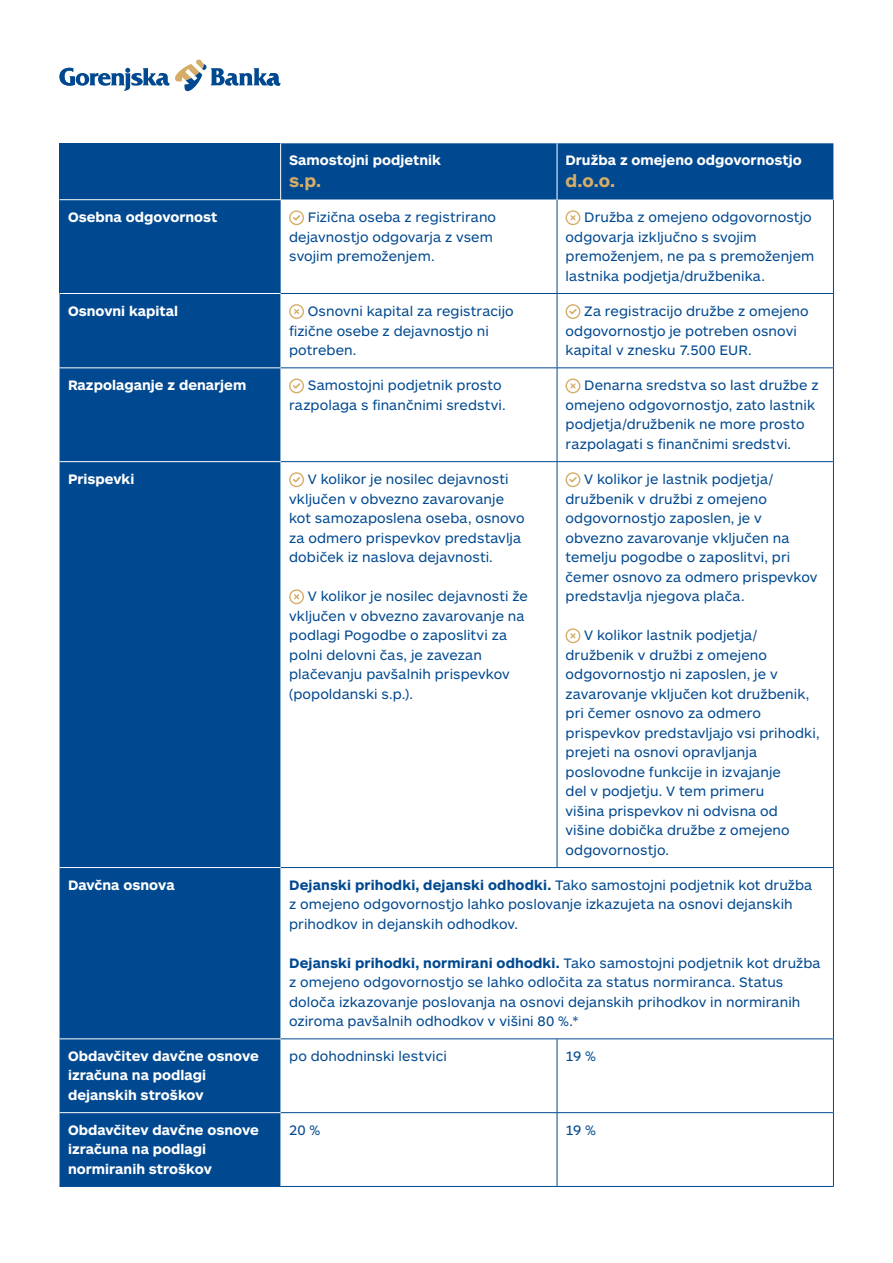
<style>
.page{position:relative;width:893px;height:1263px;background:#fff}
.page>*{position:absolute;margin:0;border:0;box-sizing:border-box;transform-origin:0 0}
.t1{font:700 18px "ARS Maquette Pro";color:#d6ad68}
.t2{font:14.25px/19.5px "ARS Maquette Pro";letter-spacing:.005em;color:#004990}
.t3{font:700 14.25px/19.5px "ARS Maquette Pro";color:#fff}
.s1{font-weight:700}
</style>
<div class="page">
<div style="left:60px;top:143px;width:773px;height:1043px;background:#004990"></div>
<div style="left:60px;top:200px;width:221px;height:93px;background:#004990"></div>
<svg style="left:281px;top:200px;width:552px;height:986px"></svg>
<hr style="left:557px;top:200px;width:1px;height:93px;background:#004990">
<hr style="left:557px;top:294px;width:1px;height:74px;background:#004990">
<hr style="left:557px;top:368px;width:1px;height:93px;background:#004990">
<hr style="left:557px;top:462px;width:1px;height:405px;background:#004990">
<hr style="left:557px;top:1039px;width:1px;height:73px;background:#004990">
<hr style="left:557px;top:1113px;width:1px;height:73px;background:#004990">
<hr style="left:833px;top:200px;width:1px;height:93px;background:#004990">
<hr style="left:281px;top:293px;width:276px;height:1px;background:#004990">
<hr style="left:557px;top:293px;width:277px;height:1px;background:#004990">
<hr style="left:833px;top:294px;width:1px;height:74px;background:#004990">
<hr style="left:281px;top:368px;width:276px;height:1px;background:#004990">
<hr style="left:557px;top:368px;width:277px;height:1px;background:#004990">
<hr style="left:833px;top:368px;width:1px;height:93px;background:#004990">
<hr style="left:281px;top:461px;width:276px;height:1px;background:#004990">
<hr style="left:557px;top:461px;width:277px;height:1px;background:#004990">
<hr style="left:833px;top:462px;width:1px;height:405px;background:#004990">
<hr style="left:281px;top:867px;width:276px;height:1px;background:#004990">
<hr style="left:557px;top:867px;width:277px;height:1px;background:#004990">
<hr style="left:833px;top:868px;width:1px;height:170px;background:#004990">
<hr style="left:281px;top:1038px;width:276px;height:1px;background:#004990">
<hr style="left:557px;top:1038px;width:277px;height:1px;background:#004990">
<hr style="left:833px;top:1039px;width:1px;height:73px;background:#004990">
<hr style="left:281px;top:1112px;width:276px;height:1px;background:#004990">
<hr style="left:557px;top:1112px;width:277px;height:1px;background:#004990">
<hr style="left:833px;top:1113px;width:1px;height:73px;background:#004990">
<hr style="left:60px;top:199px;width:221px;height:1px;background:#fff">
<hr style="left:60px;top:293px;width:221px;height:1px;background:#fff">
<hr style="left:60px;top:367px;width:221px;height:1px;background:#fff">
<hr style="left:60px;top:461px;width:221px;height:1px;background:#fff">
<hr style="left:60px;top:867px;width:221px;height:1px;background:#fff">
<hr style="left:60px;top:1038px;width:221px;height:1px;background:#fff">
<hr style="left:60px;top:1112px;width:221px;height:1px;background:#fff">
<hr style="left:280px;top:143px;width:1px;height:56px;background:#fff">
<hr style="left:557px;top:143px;width:1px;height:57px;background:#fff">
<hr style="left:60px;top:1186px;width:221px;height:1px;background:#004990">
<hr style="left:281px;top:1186px;width:276px;height:1px;background:#004990">
<hr style="left:557px;top:1186px;width:277px;height:1px;background:#004990">
<svg style="left:289px;top:210px;width:15px;height:15px"></svg>
<svg style="left:566px;top:210px;width:14px;height:15px"></svg>
<svg style="left:289px;top:304px;width:15px;height:15px"></svg>
<svg style="left:566px;top:304px;width:14px;height:15px"></svg>
<svg style="left:289px;top:378px;width:15px;height:15px"></svg>
<svg style="left:566px;top:378px;width:14px;height:15px"></svg>
<svg style="left:289px;top:472px;width:15px;height:15px"></svg>
<svg style="left:289px;top:589px;width:15px;height:15px"></svg>
<svg style="left:566px;top:472px;width:14px;height:15px"></svg>
<svg style="left:566px;top:628px;width:14px;height:15px"></svg>
<svg style="left:60px;top:60px;width:221px;height:31px"></svg>
<p class="t3" style="left:289px;top:150px;width:153px">Samostojni podjetnik</p>
<p class="t1" style="left:289px;top:169px;width:34px">s.p.</p>
<p class="t3" style="left:566px;top:150px;width:238px">Družba z omejeno odgovornostjo</p>
<p class="t1" style="left:566px;top:169px;width:51px">d.o.o.</p>
<p class="t3" style="left:68px;top:206px;width:151px">Osebna odgovornost</p>
<p class="t2" style="left:289px;top:207px;width:209px;text-indent:19px">Fizična oseba z registrirano dejavnostjo odgovarja z vsem svojim premoženjem.</p>
<p class="t2" style="left:566px;top:207px;width:250px;text-indent:19px">Družba z omejeno odgovornostjo odgovarja izključno s svojim premoženjem, ne pa s premoženjem lastnika podjetja/družbenika.</p>
<p class="t3" style="left:68px;top:300px;width:112px">Osnovni kapital</p>
<p class="t2" style="left:289px;top:301px;width:226px;text-indent:19px">Osnovni kapital za registracijo fizične osebe z dejavnostjo ni potreben.</p>
<p class="t2" style="left:566px;top:301px;width:245px;text-indent:19px">Za registracijo družbe z omejeno odgovornostjo je potreben osnovi kapital v znesku 7.500 EUR.</p>
<p class="t3" style="left:68px;top:374px;width:180px">Razpolaganje z denarjem</p>
<p class="t2" style="left:289px;top:375px;width:218px;text-align:right">Samostojni podjetnik prosto razpolaga s finančnimi sredstvi.</p>
<p class="t2" style="left:566px;top:375px;width:254px;text-indent:19px">Denarna sredstva so last družbe z omejeno odgovornostjo, zato lastnik podjetja/družbenik ne more prosto razpolagati s finančnimi sredstvi.</p>
<p class="t3" style="left:68px;top:468px;width:68px">Prispevki</p>
<p class="t2" style="left:289px;top:469px;width:237px;text-indent:19px">V kolikor je nosilec dejavnosti vključen v obvezno zavarovanje kot samozaposlena oseba, osnovo za odmero prispevkov predstavlja dobiček iz naslova dejavnosti.</p>
<p class="t2" style="left:289px;top:586px;width:240px;text-indent:19px">V kolikor je nosilec dejavnosti že vključen v obvezno zavarovanje na podlagi Pogodbe o zaposlitvi za polni delovni čas, je zavezan plačevanju pavšalnih prispevkov (popoldanski s.p.).</p>
<p class="t2" style="left:566px;top:469px;width:253px;text-indent:19px">V kolikor je lastnik podjetja/ družbenik v družbi z omejeno odgovornostjo zaposlen, je v obvezno zavarovanje vključen na temelju pogodbe o zaposlitvi, pri čemer osnovo za odmero prispevkov predstavlja njegova plača.</p>
<p class="t2" style="left:566px;top:625px;width:256px;text-indent:19px">V kolikor lastnik podjetja/ družbenik v družbi z omejeno odgovornostjo ni zaposlen, je v zavarovanje vključen kot družbenik, pri čemer osnovo za odmero prispevkov predstavljajo vsi prihodki, prejeti na osnovi opravljanja poslovodne funkcije in izvajanje<br>del v podjetju. V tem primeru<br>višina prispevkov ni odvisna od višine dobička družbe z omejeno odgovornostjo.</p>
<p class="t3" style="left:68px;top:874px;width:108px">Davčna osnova</p>
<p class="t2" style="left:289px;top:874px;width:525px"><span class="s1">Dejanski prihodki, dejanski odhodki.</span> Tako samostojni podjetnik kot družba z omejeno odgovornostjo lahko poslovanje izkazujeta na osnovi dejanskih prihodkov in dejanskih odhodkov.</p>
<p class="t2" style="left:289px;top:952px;width:533px"><span class="s1">Dejanski prihodki, normirani odhodki.</span> Tako samostojni podjetnik kot družba z omejeno odgovornostjo se lahko odločita za status normiranca. Status določa izkazovanje poslovanja na osnovi dejanskih prihodkov in normiranih oziroma pavšalnih odhodkov v višini 80 %.*</p>
<p class="t3" style="left:68px;top:1045px;width:192px">Obdavčitev davčne osnove izračuna na podlagi dejanskih stroškov</p>
<p class="t2" style="left:289px;top:1045px;width:159px">po dohodninski lestvici</p>
<p class="t2" style="left:566px;top:1045px;width:32px">19 %</p>
<p class="t3" style="left:68px;top:1119px;width:192px">Obdavčitev davčne osnove izračuna na podlagi normiranih stroškov</p>
<p class="t2" style="left:289px;top:1119px;width:33px">20 %</p>
<p class="t2" style="left:566px;top:1119px;width:32px">19 %</p>
</div>
